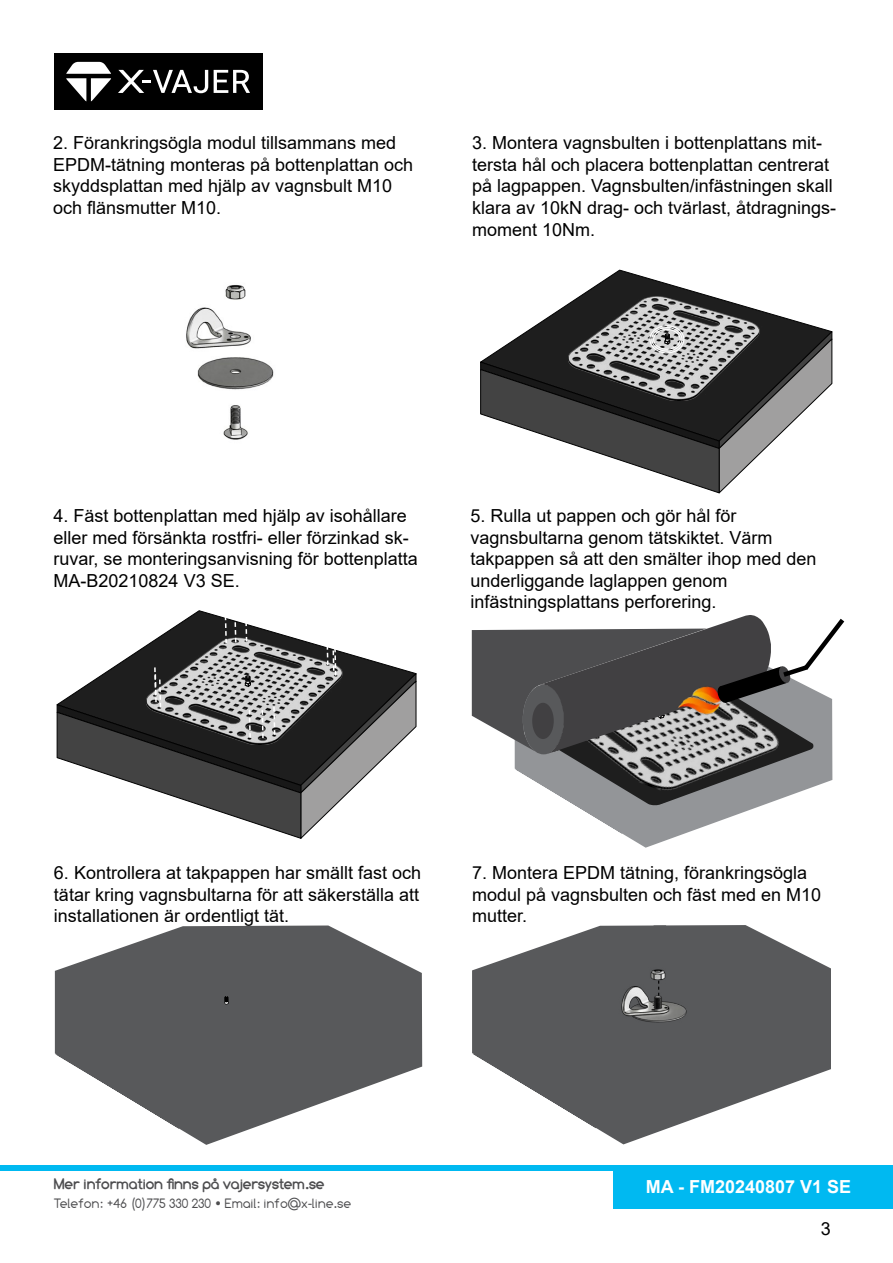
<style>
.page{position:relative;width:893px;height:1263px;background:#fff}
.page>*{position:absolute;margin:0;border:0;box-sizing:border-box;transform-origin:0 0}
.t1{font:18px/21.6px "Arial";color:#000}
.t2{font:700 18px "Arial";color:#fff}
.t3{font:700 15px "Comfortaa";color:#4d4d4f}
.t4{font:13.5px "Comfortaa";color:#4d4d4f}
.t5{font:5.4px "Century Gothic";color:#000}
.t6{font:2.1px "Century Gothic";color:#000}
</style>
<div class="page">
<div style="left:613px;top:1165px;width:280px;height:43px;background:#00b9f1"></div>
<div style="left:0;top:1165px;width:884px;height:5px;background:#00b9f1"></div>
<div style="left:54px;top:53px;width:208px;height:57px;background:#000"></div>
<svg style="left:118px;top:70px;width:90px;height:23px"></svg>
<svg style="left:214px;top:70px;width:36px;height:23px"></svg>
<svg style="left:66px;top:62px;width:45px;height:39px"></svg>
<svg style="left:527px;top:269px;width:306px;height:115px"></svg>
<img style="left:569px;top:287px;width:197px;height:44px">
<svg style="left:480px;top:331px;width:352px;height:163px"></svg>
<svg style="left:599px;top:820px;width:123px;height:28px"></svg>
<hr style="left:252px;top:1185px;width:163px;height:1px;background:#c0c0c0">
<hr style="left:252px;top:1151px;width:163px;height:1px;background:#c0c0c0">
<hr style="left:252px;top:1168px;width:100px;height:1px;background:#c0c0c0">
<hr style="left:252px;top:1164px;width:100px;height:1px;background:#c0c0c0">
<hr style="left:252px;top:1159px;width:100px;height:1px;background:#c0c0c0">
<hr style="left:252px;top:1155px;width:100px;height:1px;background:#c0c0c0">
<hr style="left:252px;top:1181px;width:55px;height:1px;background:#c0c0c0">
<hr style="left:252px;top:1177px;width:55px;height:1px;background:#c0c0c0">
<hr style="left:252px;top:1172px;width:55px;height:1px;background:#c0c0c0">
<hr style="left:307px;top:1172px;width:108px;height:1px;background:#c0c0c0">
<hr style="left:435px;top:935px;width:1px;height:206px;background:#c0c0c0">
<hr style="left:55px;top:1190px;width:360px;height:1px;background:#c0c0c0">
<hr style="left:440px;top:935px;width:1px;height:206px;background:#c0c0c0">
<hr style="left:55px;top:1195px;width:360px;height:1px;background:#c0c0c0">
<svg style="left:143px;top:925px;width:279px;height:220px"></svg>
<svg style="left:472px;top:925px;width:277px;height:219px"></svg>
<svg style="left:55px;top:930px;width:363px;height:177px"></svg>
<div style="left:179px;top:982px;width:123px;height:75px;background:#58595b"></div>
<svg style="left:651px;top:925px;width:17px;height:2px"></svg>
<svg style="left:472px;top:615px;width:373px;height:205px"></svg>
<svg style="left:57px;top:612px;width:360px;height:227px"></svg>
<div style="left:649px;top:325px;width:35px;height:28px;border:1px solid #fff;border-radius:50%"></div>
<div style="left:651px;top:327px;width:31px;height:24px;border:1px solid #fff;border-radius:50%"></div>
<div style="left:653px;top:329px;width:27px;height:21px;border:1px solid #fff;border-radius:50%"></div>
<img style="left:186px;top:285px;width:88px;height:155px">
<svg style="left:476px;top:927px;width:355px;height:182px;fill:#58595b"></svg>
<div style="left:554px;top:934px;width:208px;height:156px;background:#58595b"></div>
<svg style="left:658px;top:981px;width:1px;height:15px"></svg>
<p class="t1" style="left:53px;top:132px;width:362px">2. Förankringsögla modul tillsammans med EPDM-tätning monteras på bottenplattan och skyddsplattan med hjälp av vagnsbult M10 och flänsmutter M10.</p>
<p class="t1" style="left:472px;top:132px;width:366px">3. Montera vagnsbulten i bottenplattans mit&shy;tersta hål och placera bottenplattan centrerat på lagpappen. Vagnsbulten/infästningen skall klara av 10kN drag- och tvärlast, åtdragnings&shy;moment 10Nm.</p>
<p class="t1" style="left:54px;top:505px;width:366px">4. Fäst bottenplattan med hjälp av isohållare eller med försänkta rostfri- eller förzinkad sk&shy;ruvar, se monteringsanvisning för bottenplatta MA-B20210824 V3 SE.</p>
<p class="t1" style="left:470px;top:505px;width:348px">5. Rulla ut pappen och gör hål för vagnsbultarna genom tätskiktet. Värm takpappen så att den smälter ihop med den underliggande laglappen genom infästningsplattans perforering.</p>
<p class="t1" style="left:54px;top:862px;width:369px;text-align:justify">6. Kontrollera at takpappen har smällt fast och tätar kring vagnsbultarna för att säkerställa att installationen är ordentligt tät.</p>
<p class="t5" style="left:159px;top:902px;width:4px">6</p>
<p class="t1" style="left:472px;top:862px;width:351px">7. Montera EPDM tätning, förankringsögla modul på vagnsbulten och fäst med en M10 mutter.</p>
<p class="t3" style="left:54px;top:1175px;width:272px">Mer information finns på vajersystem.se</p>
<p class="t4" style="left:54px;top:1196px;width:299px">Telefon: +46 (0)775 330 230 • Email: info@x-line.se</p>
<p class="t6" style="left:308px;top:1186px;width:9px">WEIGHT:</p>
<p class="t2" style="left:646px;top:1174px;width:207px">MA - FM20240807 V1 SE</p>
<p class="t1" style="left:821px;top:1217px;width:12px">3</p>
</div>
